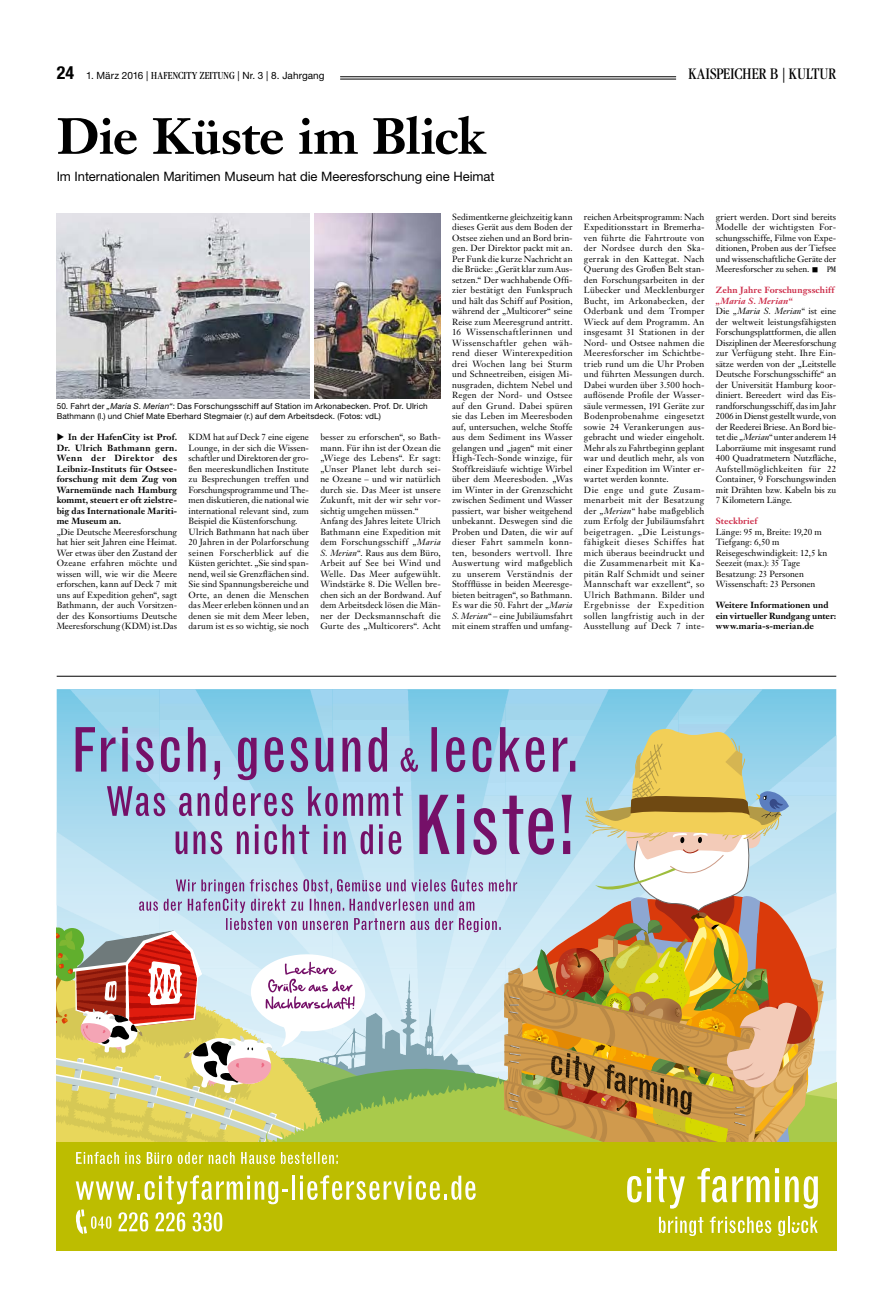
<style>
.page{position:relative;width:893px;height:1304px;background:#fff}
.page>*{position:absolute;margin:0;border:0;box-sizing:border-box;transform-origin:0 0}
.t1{font:700 50px "Janson Text";letter-spacing:-.015em;color:#000}
.t2{font:15px "Garamond ITC Condensed BQ";letter-spacing:.005em;color:#000}
.t3{font:13px "Helvetica Neue LT";letter-spacing:-.005em;color:#000}
.t4{font:10px "Helvetica Neue LT";letter-spacing:.005em;color:#000}
.t5{font:8.8px/10.5px "Janson Text";letter-spacing:.01em;color:#000}
.t6{font:700 8.8px/10.5px "Janson Text";letter-spacing:.005em;color:#000;text-align:justify}
.t7{font:700 8.8px "Janson Text";letter-spacing:.01em;color:#cc2a47}
.t8{font:8.2px/10.5px "Helvetica Neue LT";letter-spacing:.015em;color:#000}
.s1{font-weight:700;font-stretch:condensed;font-size:18px}
.s2{font-family:"Garamond ITC Condensed BQ"}
.s3{font-style:italic}
.s4{font-family:"Garamond ITC Condensed BQ";font-size:8px}
.s5{font-weight:700;font-style:italic;color:#cc2a47}
</style>
<div class="page">
<hr style="left:340px;top:76px;width:336px;height:1px;background:#000">
<hr style="left:340px;top:79px;width:336px;height:1px;background:#000">
<hr style="left:57px;top:676px;width:779px;height:1px;background:#000">
<img style="left:57px;top:689px;width:747px;height:38px">
<img style="left:70px;top:689px;width:67px;height:38px">
<img style="left:310px;top:689px;width:22px;height:38px">
<img style="left:159px;top:689px;width:98px;height:38px">
<div style="left:332px;top:689px;width:79px;height:38px;background:#a1d5f0"></div>
<img style="left:485px;top:705px;width:20px;height:22px">
<div style="left:505px;top:689px;width:92px;height:38px;background:#a1d5f0"></div>
<img style="left:619px;top:711px;width:59px;height:16px">
<img style="left:678px;top:689px;width:18px;height:38px">
<svg style="left:57px;top:727px;width:779px;height:524px;background:#bebc87"></svg>
<img style="left:57px;top:213px;width:252px;height:185px">
<img style="left:315px;top:213px;width:126px;height:185px">
<p class="t4" style="left:57px;top:70px;width:269px"><span class="s1">24</span> 1. März 2016 | <span class="s2">HAFENCITY ZEITUNG</span> | Nr. 3 | 8. Jahrgang</p>
<h2 class="t2" style="left:688px;top:66px;width:149px">KAISPEICHER B | KULTUR</h2>
<h1 class="t1" style="left:57px;top:104px;width:430px">Die Küste im Blick</h1>
<h3 class="t3" style="left:57px;top:168px;width:439px">Im Internationalen Maritimen Museum hat die Meeresforschung eine Heimat</h3>
<p class="t8" style="left:57px;top:401px;width:372px">50. Fahrt der <span class="s3">„Maria S. Merian“</span>: Das Forschungsschiff auf Station im Arkonabecken. Prof. Dr. Ulrich<br>Bathmann (l.) und Chief Mate Eberhard Stegmaier (r.) auf dem Arbeitsdeck. (Fotos: vdL)</p>
<p class="t6" style="left:57px;top:432px;width:122px">◆ In der HafenCity ist Prof.<br>Dr. Ulrich Bathmann gern.<br>Wenn der Direktor des Leibniz-Instituts für Ostsee&shy;forschung mit dem Zug von Warnemünde nach Hamburg kommt, steuert er oft zielstre&shy;big das Internationale Mariti&shy;me Museum an.</p>
<p class="t5" style="left:57px;top:526px;width:122px;text-align:justify">„Die Deutsche Meeresforschung hat hier seit Jahren eine Heimat.<br>Wer etwas über den Zustand der Ozeane erfahren möchte und wissen will, wie wir die Meere erforschen, kann auf Deck 7 mit uns auf Expedition gehen“, sagt Bathmann, der auch Vorsitzen&shy;der des Konsortiums Deutsche Meeresforschung (KDM) ist.Das</p>
<p class="t5" style="left:189px;top:432px;width:122px">KDM hat auf Deck 7 eine eigene<br>Lounge, in der sich die Wissen&shy;schaftler und Direktoren der gro&shy;ßen meereskundlichen Institute zu Besprechungen treffen und<br>Forschungsprogramme und The&shy;men diskutieren, die national wie international relevant sind, zum<br>Beispiel die Küstenforschung.<br>Ulrich Bathmann hat nach über<br>20 Jahren in der Polarforschung seinen Forscherblick auf die<br>Küsten gerichtet. „Sie sind span&shy;nend, weil sie Grenzflächen sind.<br>Sie sind Spannungsbereiche und<br>Orte, an denen die Menschen das Meer erleben können und an denen sie mit dem Meer leben, darum ist es so wichtig, sie noch</p>
<p class="t5" style="left:320px;top:432px;width:122px">besser zu erforschen“, so Bath&shy;mann. Für ihn ist der Ozean die „Wiege des Lebens“. Er sagt: „Unser Planet lebt durch sei&shy;ne Ozeane – und wir natürlich durch sie. Das Meer ist unsere<br>Zukunft, mit der wir sehr vor&shy;sichtig umgehen müssen.“<br>Anfang des Jahres leitete Ulrich<br>Bathmann eine Expedition mit dem Forschungsschiff <span class="s3">„Maria<br>S. Merian“</span>. Raus aus dem Büro,<br>Arbeit auf See bei Wind und<br>Welle. Das Meer aufgewühlt.<br>Windstärke 8. Die Wellen bre&shy;chen sich an der Bordwand. Auf dem Arbeitsdeck lösen die Män&shy;ner der Decksmannschaft die<br>Gurte des „Multicorers“. Acht</p>
<p class="t5" style="left:452px;top:211px;width:122px;text-align:justify">Sedimentkerne gleichzeitig kann dieses Gerät aus dem Boden der Ostsee ziehen und an Bord brin&shy;gen. Der Direktor packt mit an.<br>Per Funk die kurze Nachricht an die Brücke: „Gerät klar zum Aus&shy;setzen.“ Der wachhabende Offi&shy;zier bestätigt den Funkspruch und hält das Schiff auf Position, während der „Multicorer“ seine Reise zum Meeresgrund antritt.<br>16 Wissenschaftlerinnen und Wissenschaftler gehen wäh&shy;rend dieser Winterexpedition drei Wochen lang bei Sturm und Schneetreiben, eisigen Mi&shy;nusgraden, dichtem Nebel und Regen der Nord- und Ostsee auf den Grund. Dabei spüren sie das Leben im Meeresboden auf, untersuchen, welche Stoffe aus dem Sediment ins Wasser gelangen und „jagen“ mit einer High-Tech-Sonde winzige, für Stoffkreisläufe wichtige Wirbel über dem Meeresboden. „Was im Winter in der Grenzschicht zwischen Sediment und Wasser passiert, war bisher weitgehend unbekannt. Deswegen sind die Proben und Daten, die wir auf dieser Fahrt sammeln konn&shy;ten, besonders wertvoll. Ihre Auswertung wird maßgeblich zu unserem Verständnis der Stoffflüsse in beiden Meeresge&shy;bieten beitragen“, so Bathmann.<br>Es war die 50. Fahrt der <span class="s3">„Maria S. Merian“</span> – eine Jubiläumsfahrt mit einem straffen und umfang-</p>
<p class="t5" style="left:584px;top:211px;width:122px">reichen Arbeitsprogramm: Nach<br>Expeditionsstart in Bremerha&shy;ven führte die Fahrtroute von der Nordsee durch den Ska&shy;gerrak in den Kattegat. Nach<br>Querung des Großen Belt stan&shy;den Forschungsarbeiten in der<br>Lübecker und Mecklenburger<br>Bucht, im Arkonabecken, der<br>Oderbank und dem Tromper<br>Wieck auf dem Programm. An insgesamt 31 Stationen in der<br>Nord- und Ostsee nahmen die<br>Meeresforscher im Schichtbe&shy;trieb rund um die Uhr Proben und führten Messungen durch.<br>Dabei wurden über 3.500 hoch&shy;auflösende Profile der Wasser&shy;säule vermessen, 191 Geräte zur<br>Bodenprobenahme eingesetzt sowie 24 Verankerungen aus&shy;gebracht und wieder eingeholt.<br>Mehr als zu Fahrtbeginn geplant war und deutlich mehr, als von einer Expedition im Winter er&shy;wartet werden konnte.<br>Die enge und gute Zusam&shy;menarbeit mit der Besatzung der <span class="s3">„Merian“</span> habe maßgeblich zum Erfolg der Jubiläumsfahrt beigetragen. „Die Leistungs&shy;fähigkeit dieses Schiffes hat mich überaus beeindruckt und die Zusammenarbeit mit Ka&shy;pitän Ralf Schmidt und seiner<br>Mannschaft war exzellent“, so<br>Ulrich Bathmann. Bilder und<br>Ergebnisse der Expedition sollen langfristig auch in der<br>Ausstellung auf Deck 7 inte-</p>
<p class="t5" style="left:716px;top:211px;width:122px;text-align:justify">griert werden. Dort sind bereits Modelle der wichtigsten For&shy;schungsschiffe, Filme von Expe&shy;ditionen, Proben aus der Tiefsee und wissenschaftliche Geräte der Meeresforscher zu sehen. ■ <span class="s4">PM</span></p>
<p class="t7" style="left:716px;top:285px;width:120px">Zehn Jahre Forschungsschiff</p>
<p class="t5" style="left:716px;top:295px;width:122px"><span class="s5">„Maria S. Merian“<br></span>Die <span class="s3">„Maria S. Merian“</span> ist eine der weltweit leistungsfähigsten<br>Forschungsplattformen, die allen<br>Disziplinen der Meeresforschung zur Verfügung steht. Ihre Ein&shy;sätze werden von der „Leitstelle<br>Deutsche Forschungsschiffe“ an der Universität Hamburg koor&shy;diniert. Bereedert wird das Eis&shy;randforschungsschiff, das im Jahr<br>2006 in Dienst gestellt wurde, von der Reederei Briese. An Bord bie&shy;tet die <span class="s3">„Merian“</span> unter anderem 14<br>Laborräume mit insgesamt rund<br>400 Quadratmetern Nutzfläche,<br>Aufstellmöglichkeiten für 22<br>Container, 9 Forschungswinden mit Drähten bzw. Kabeln bis zu<br>7 Kilometern Länge.</p>
<p class="t7" style="left:716px;top:516px;width:43px">Steckbrief</p>
<p class="t5" style="left:716px;top:526px;width:113px">Länge: 95 m, Breite: 19,20 m<br>Tiefgang: 6,50 m<br>Reisegeschwindigkeit: 12,5 kn<br>Seezeit (max.): 35 Tage<br>Besatzung: 23 Personen<br>Wissenschaft: 23 Personen</p>
<p class="t6" style="left:716px;top:600px;width:122px;text-align:left">Weitere Informationen und ein virtueller Rundgang unter: www.maria-s-merian.de</p>
</div>
